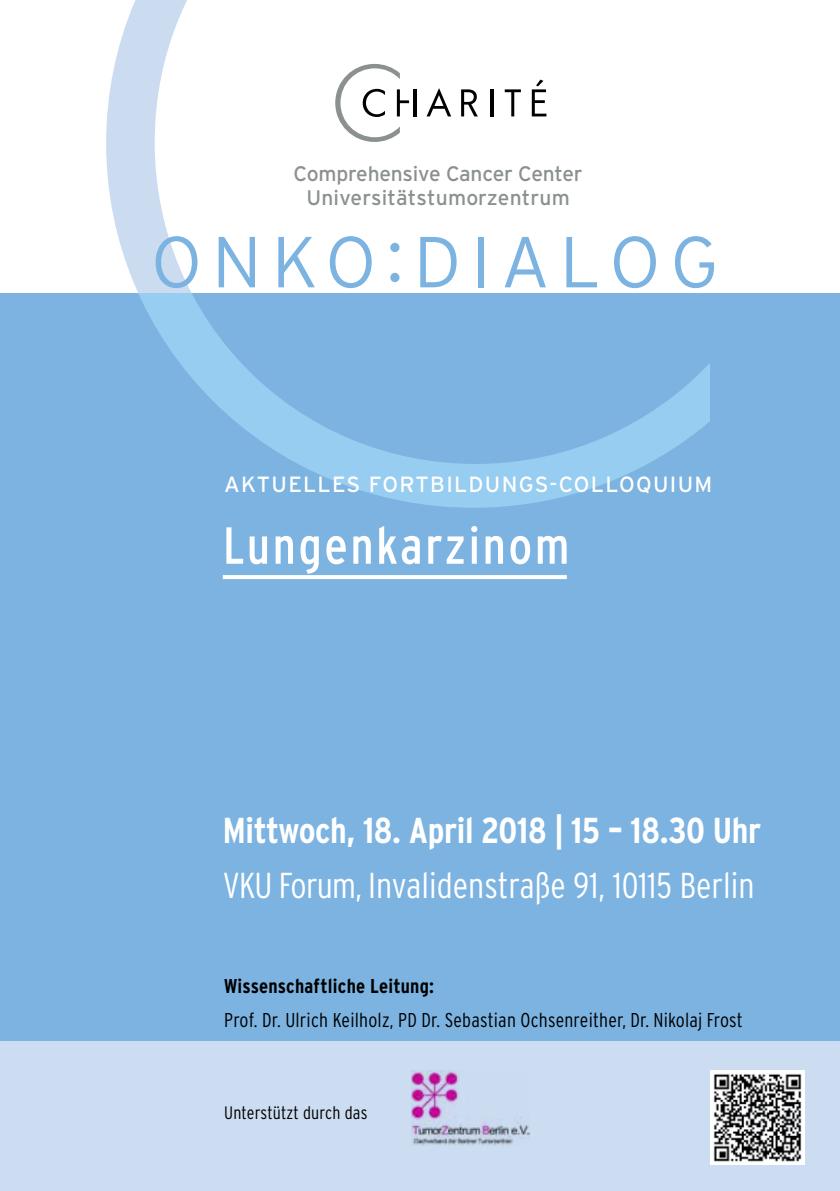
<style>
.page{position:relative;width:840px;height:1191px;background:#fff}
.page>*{position:absolute;margin:0;border:0;box-sizing:border-box;transform-origin:0 0}
.t1{font:300 72px "Interstate";letter-spacing:.14em;color:#7cb3e1}
.t2{font:condensed 52px "Interstate";letter-spacing:.05em;color:#fff}
.t3{font:300 condensed 36px "Interstate";color:#fff}
.t4{font:700 condensed 36px "Interstate";letter-spacing:-.01em;color:#fff}
.t5{font:22px "Interstate";letter-spacing:.06em;color:#fff}
.t6{font:21px/24px "Interstate";letter-spacing:-.01em;color:#8b918d;text-align:center}
.t7{font:300 condensed 20px "Interstate";letter-spacing:.01em;color:#000}
.t8{font:700 condensed 20px "Interstate";letter-spacing:.01em;color:#000}
.t9{font:300 condensed 18px "Interstate";letter-spacing:.01em;color:#000}
</style>
<div class="page">
<div style="left:0;top:294px;width:839px;height:897px;background:#7cb3e1"></div>
<svg style="left:106px;top:0;width:603px;height:508px"></svg>
<hr style="left:223px;top:575px;width:343px;height:4px;background:#fff">
<svg style="left:504px;top:89px;width:16px;height:27px"></svg>
<hr style="left:490px;top:89px;width:3px;height:27px;background:#000">
<svg style="left:426px;top:88px;width:25px;height:28px"></svg>
<svg style="left:461px;top:89px;width:16px;height:27px"></svg>
<svg style="left:531px;top:80px;width:15px;height:36px"></svg>
<hr style="left:413px;top:89px;width:3px;height:27px;background:#000">
<svg style="left:335px;top:64px;width:74px;height:78px"></svg>
<div style="left:0;top:1041px;width:839px;height:150px;background:#cdddf1"></div>
<img style="left:411px;top:1070px;width:118px;height:75px">
<img style="left:710px;top:1070px;width:93px;height:94px">
<p class="t6" style="left:293px;top:161px;width:290px">Comprehensive Cancer Center<br>Universitätstumorzentrum</p>
<h1 class="t1" style="left:151px;top:221px;width:568px">ONKO:DIALOG</h1>
<p class="t5" style="left:224px;top:472px;width:489px">AKTUELLES FORTBILDUNGS-COLLOQu IUM</p>
<h2 class="t2" style="left:223px;top:516px;width:348px">Lungenkarzinom</h2>
<h3 class="t4" style="left:223px;top:810px;width:539px">Mittwoch, 18. April 2018 | 15 – 18.30 Uhr</h3>
<h3 class="t3" style="left:223px;top:864px;width:533px">VKU Forum, Invalidenstraße 91, 10115 Berlin</h3>
<p class="t8" style="left:224px;top:974px;width:211px">Wissenschaftliche Leitung:</p>
<p class="t7" style="left:224px;top:1008px;width:519px">Prof. Dr. Ulrich Keilholz, PD Dr. Sebastian Ochsenreither, Dr. Nikolaj Frost</p>
<p class="t9" style="left:224px;top:1102px;width:145px">Unterstützt durch das</p>
</div>
